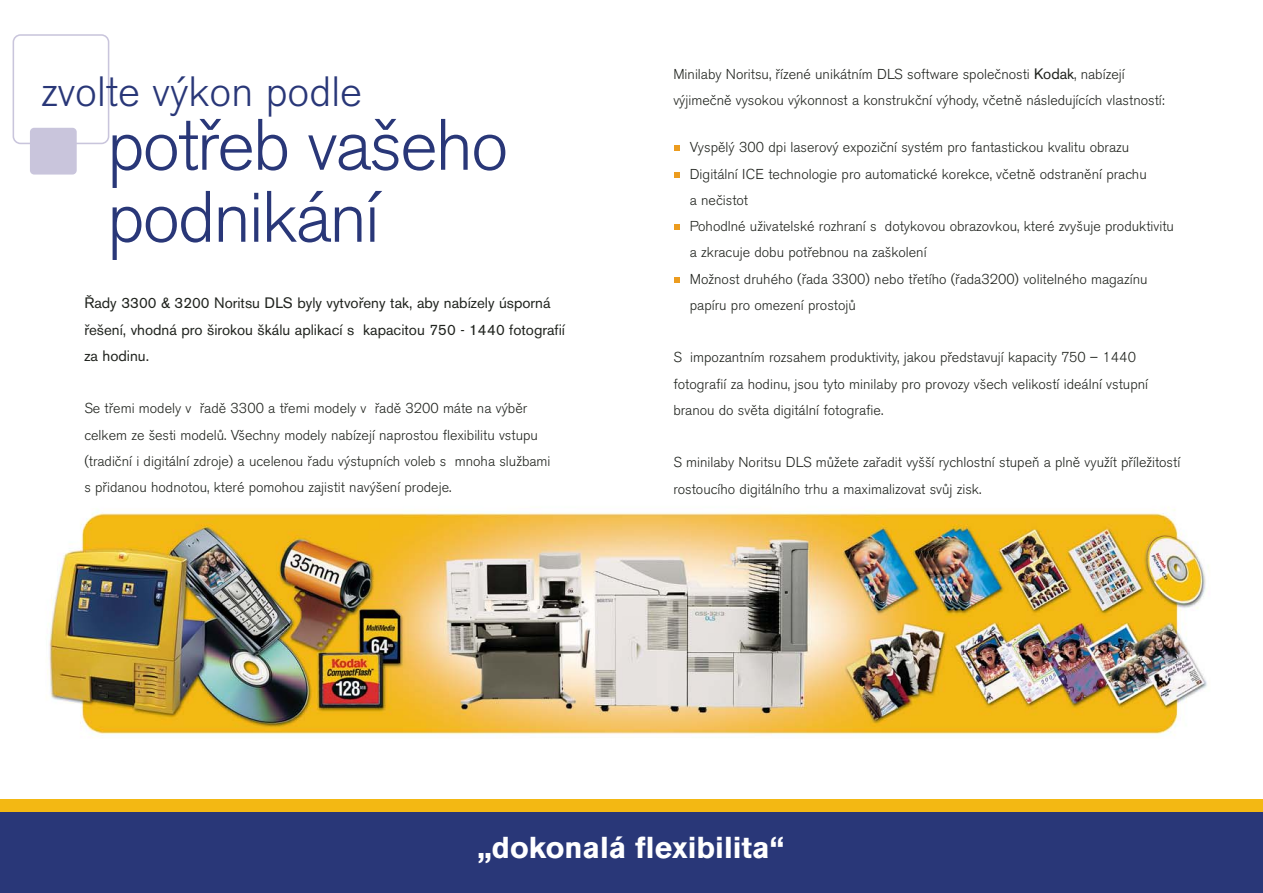
<style>
.page{position:relative;width:1263px;height:893px;background:#fff}
.page>*{position:absolute;margin:0;border:0;box-sizing:border-box;transform-origin:0 0}
.t1{font:300 72px/72px "Akzidenz Grotesk BECE";letter-spacing:-.03em;color:#293778}
.t2{font:300 42px "Akzidenz Grotesk BECE";color:#293778}
.t3{font:700 30px "Akzidenz Grotesk BECE";color:#fff}
.t4{font:15px/26.2px "Akzidenz Grotesk BECE";color:#20231e}
.t5{font:300 14.25px/26.2px "Akzidenz Grotesk BECE";color:#20231e}
.s1{font-weight:400;font-size:15px}
</style>
<div class="page">
<img style="left:47px;top:507px;width:1162px;height:229px">
<svg style="left:13px;top:34px;width:96px;height:110px"></svg>
<div style="left:30px;top:128px;width:47px;height:47px;background:#c9c5dc;border-radius:4px"></div>
<div style="left:0;top:812px;width:1262px;height:81px;background:#293778"></div>
<div style="left:0;top:799px;width:1262px;height:13px;background:#f3b813"></div>
<svg style="left:675px;top:277px;width:5px;height:5px"></svg>
<svg style="left:675px;top:224px;width:5px;height:6px"></svg>
<svg style="left:675px;top:172px;width:5px;height:5px"></svg>
<svg style="left:675px;top:146px;width:5px;height:5px"></svg>
<h2 class="t2" style="left:41px;top:76px;width:322px">zvolte výkon podle</h2>
<h1 class="t1" style="left:107px;top:116px;width:403px">potřeb vašeho podnikání</h1>
<p class="t4" style="left:84px;top:292px;width:482px">Řady 3300 &amp; 3200 Noritsu DLS byly vytvořeny tak, aby nabízely úsporná řešení, vhodná pro širokou škálu aplikací s kapacitou 750 - 1440 fotografií za hodinu.</p>
<p class="t5" style="left:84px;top:397px;width:468px">Se třemi modely v řadě 3300 a třemi modely v řadě 3200 máte na výběr celkem ze šesti modelů. Všechny modely nabízejí naprostou flexibilitu vstupu (tradiční i digitální zdroje) a ucelenou řadu výstupních voleb s mnoha službami s přidanou hodnotou, které pomohou zajistit navýšení prodeje.</p>
<p class="t5" style="left:673px;top:62px;width:493px">Minilaby Noritsu, řízené unikátním DLS software společnosti <span class="s1">Kodak</span>, nabízejí výjimečně vysokou výkonnost a konstrukční výhody, včetně následujících vlastností:</p>
<p class="t5" style="left:690px;top:136px;width:486px">Vyspělý 300 dpi laserový expoziční systém pro fantastickou kvalitu obrazu Digitální ICE technologie pro automatické korekce, včetně odstranění prachu<br>a nečistot<br>Pohodlné uživatelské rozhraní s dotykovou obrazovkou, které zvyšuje produktivitu a zkracuje dobu potřebnou na zaškolení<br>Možnost druhého (řada 3300) nebo třetího (řada3200) volitelného magazínu papíru pro omezení prostojů</p>
<p class="t5" style="left:673px;top:346px;width:476px">S impozantním rozsahem produktivity, jakou představují kapacity 750 – 1440 fotografií za hodinu, jsou tyto minilaby pro provozy všech velikostí ideální vstupní branou do světa digitální fotografie.</p>
<p class="t5" style="left:673px;top:451px;width:508px">S minilaby Noritsu DLS můžete zařadit vyšší rychlostní stupeň a plně využít příležitostí rostoucího digitálního trhu a maximalizovat svůj zisk.</p>
<h3 class="t3" style="left:478px;top:837px;width:308px">„dokonalá flexibilita“</h3>
</div>
